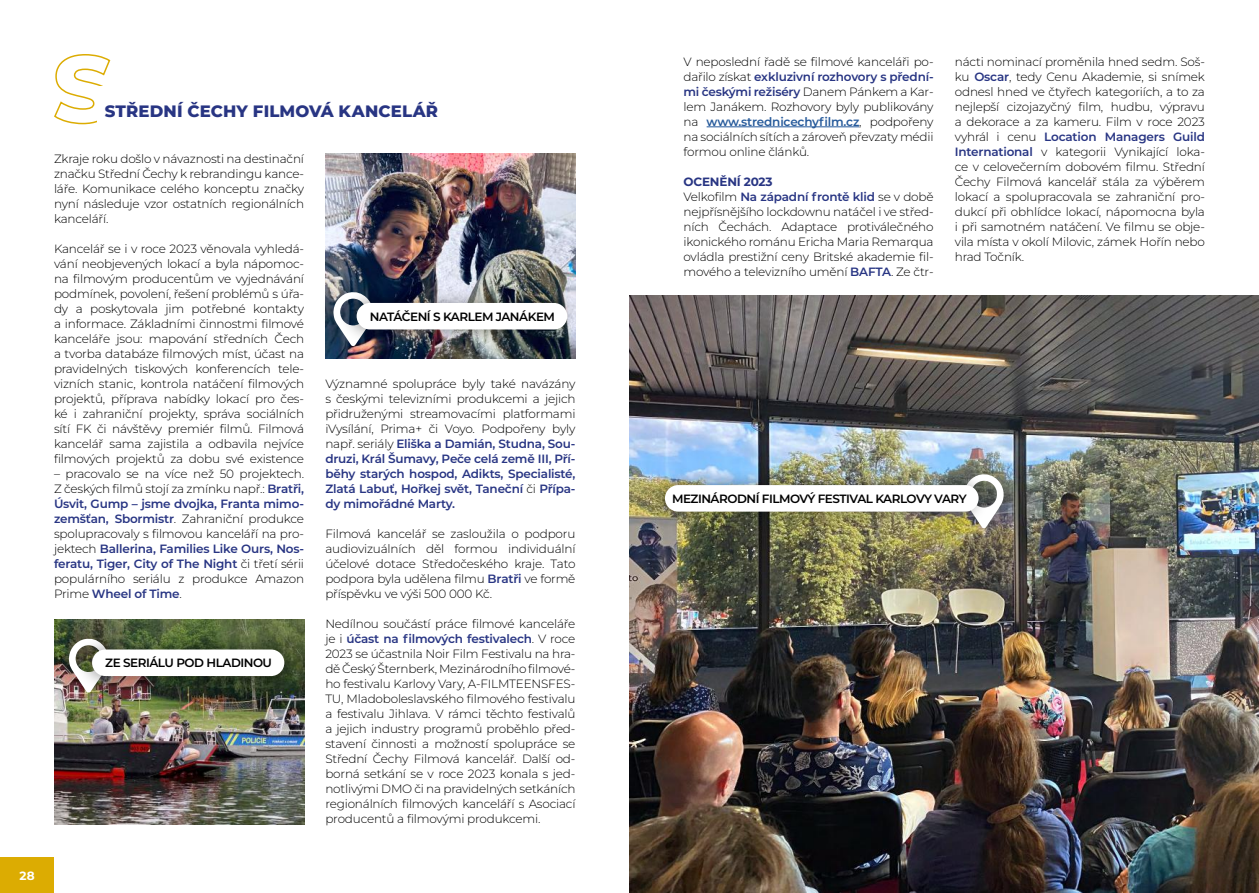
<style>
.page{position:relative;width:1259px;height:893px;background:#fff}
.page>*{position:absolute;margin:0;border:0;box-sizing:border-box;transform-origin:0 0}
.t1{font:800 16.5px "Montserrat";letter-spacing:.01em;color:#283583}
.t2{font:300 12px/15px "Montserrat";letter-spacing:-.015em;color:#000;text-align:justify}
.t3{font:600 12px "Montserrat";letter-spacing:-.04em;color:#000}
.t4{font:700 12px "Montserrat";color:#fff}
.s1{font-weight:600;color:#283583}
.s2{font-weight:600;color:#265a9b}
.s3{font-weight:700;color:#283583}
</style>
<div class="page">
<div style="left:0;top:857px;width:54px;height:36px;background:#dcac02"></div>
<svg style="left:54px;top:54px;width:57px;height:71px"></svg>
<div style="left:97px;top:87px;width:66px;height:47px;background:#fff"></div>
<img style="left:54px;top:620px;width:250px;height:205px">
<img style="left:325px;top:153px;width:250px;height:206px">
<img style="left:629px;top:296px;width:630px;height:597px">
<hr style="left:706px;top:127px;width:153px;height:1px;background:#265a9b">
<div style="left:950px;top:460px;width:68px;height:82px;background:#000;opacity:.2"></div>
<svg style="left:964px;top:473px;width:40px;height:56px"></svg>
<div style="left:647px;top:470px;width:343px;height:57px;background:#000;opacity:.4"></div>
<div style="left:665px;top:485px;width:313px;height:27px;background:#fff;border-radius:13px"></div>
<div style="left:319px;top:278px;width:68px;height:82px;background:#000;opacity:.2"></div>
<svg style="left:333px;top:291px;width:40px;height:55px"></svg>
<div style="left:339px;top:288px;width:239px;height:57px;background:#000;opacity:.4"></div>
<div style="left:357px;top:303px;width:210px;height:26px;background:#fff;border-radius:13px"></div>
<div style="left:54px;top:624px;width:69px;height:83px;background:#000;opacity:.2"></div>
<svg style="left:69px;top:638px;width:40px;height:55px"></svg>
<div style="left:74px;top:634px;width:222px;height:57px;background:#000;opacity:.4"></div>
<div style="left:92px;top:649px;width:192px;height:27px;background:#fff;border-radius:13px"></div>
<p class="t4" style="left:19px;top:867px;width:17px">28</p>
<h1 class="t1" style="left:105px;top:100px;width:335px">STŘEDNÍ ČECHY FILMOVÁ KANCELÁŘ</h1>
<p class="t2" style="left:54px;top:150px;width:252px">Zkraje roku došlo v návaznosti na destinační značku Střední Čechy k rebrandingu kance&shy;láře. Komunikace celého konceptu značky nyní následuje vzor ostatních regionálních kanceláří.</p>
<p class="t2" style="left:54px;top:240px;width:252px">Kancelář se i v roce 2023 věnovala vyhledá&shy;vání neobjevených lokací a byla nápomoc&shy;na filmovým producentům ve vyjednávání podmínek, povolení, řešení problémů s úřa&shy;dy a poskytovala jim potřebné kontakty a informace. Základními činnostmi filmové kanceláře jsou: mapování středních Čech a tvorba databáze filmových míst, účast na pravidelných tiskových konferencích tele&shy;vizních stanic, kontrola natáčení filmových projektů, příprava nabídky lokací pro čes&shy;ké i zahraniční projekty, správa sociálních sítí FK či návštěvy premiér filmů. Filmová kancelář sama zajistila a odbavila nejvíce filmových projektů za dobu své existence</p>
<p class="t2" style="left:54px;top:465px;width:252px">– pracovalo se na více než 50 projektech.<br>Z českých filmů stojí za zmínku např.: <span class="s1">Bratři, Úsvit, Gump – jsme dvojka, Franta mimo&shy;zemšťan, Sbormistr</span>. Zahraniční produkce spolupracovaly s filmovou kanceláří na pro&shy;jektech <span class="s1">Ballerina, Families Like Ours, Nos&shy;feratu, Tiger, City of The Night</span> či třetí sérii populárního seriálu z produkce Amazon Prime <span class="s1">Wheel of Time</span>.</p>
<p class="t3" style="left:370px;top:308px;width:187px">NATÁČENÍ S KARLEM JANÁKEM</p>
<p class="t2" style="left:325px;top:376px;width:252px">Významné spolupráce byly také navázány s českými televizními produkcemi a jejich přidruženými streamovacími platformami iVysílání, Prima+ či Voyo. Podpořeny byly např. seriály <span class="s1">Eliška a Damián, Studna, Sou&shy;druzi, Král Šumavy, Peče celá země III, Pří&shy;běhy starých hospod, Adikts, Specialisté, Zlatá Labuť, Hořkej svět, Taneční</span> či <span class="s1">Přípa&shy;dy mimořádné Marty.</span></p>
<p class="t2" style="left:325px;top:526px;width:252px">Filmová kancelář se zasloužila o podporu audiovizuálních děl formou individuální účelové dotace Středočeského kraje. Tato podpora byla udělena filmu <span class="s1">Bratři</span> ve formě příspěvku ve výši 500 000 Kč.</p>
<p class="t2" style="left:325px;top:616px;width:252px">Nedílnou součástí práce filmové kanceláře je i <span class="s1">účast na filmových festivalech</span>. V roce 2023 se účastnila Noir Film Festivalu na hra&shy;dě Český Šternberk, Mezinárodního filmové&shy;ho festivalu Karlovy Vary, A-FILMTEENSFES-TU, Mladoboleslavského filmového festivalu a festivalu Jihlava. V rámci těchto festivalů a jejich industry programů proběhlo před&shy;stavení činnosti a možností spolupráce se Střední Čechy Filmová kancelář. Další od&shy;borná setkání se v roce 2023 konala s jed&shy;notlivými DMO či na pravidelných setkáních regionálních filmových kanceláří s Asociací producentů a filmovými produkcemi.</p>
<p class="t3" style="left:105px;top:655px;width:168px">ZE SERIÁLU POD HLADINOU</p>
<p class="t2" style="left:683px;top:54px;width:252px">V neposlední řadě se filmové kanceláři po&shy;dařilo získat <span class="s1">exkluzivní rozhovory s přední&shy;mi českými režiséry</span> Danem Pánkem a Kar&shy;lem Janákem. Rozhovory byly publikovány na <span class="s2">www.strednicechyfilm.cz</span>, podpořeny na sociálních sítích a zároveň převzaty médii formou online článků.</p>
<p class="t2" style="left:683px;top:174px;width:252px;text-align:left"><span class="s3">OCENĚNÍ 2023<br></span>Velkofilm <span class="s1">Na západní frontě klid</span> se v době nejpřísnějšího lockdownu natáčel i ve střed&shy;ních Čechách. Adaptace protiválečného ikonického románu Ericha Maria Remarqua ovládla prestižní ceny Britské akademie fil&shy;mového a televizního umění <span class="s1">BAFTA</span>. Ze čtr-</p>
<p class="t2" style="left:955px;top:54px;width:252px">nácti nominací proměnila hned sedm. Soš&shy;ku <span class="s1">Oscar</span>, tedy Cenu Akademie, si snímek odnesl hned ve čtyřech kategoriích, a to za nejlepší cizojazyčný film, hudbu, výpravu a dekorace a za kameru. Film v roce 2023 vyhrál i cenu <span class="s1">Location Managers Guild International</span> v kategorii Vynikající loka&shy;ce v celovečerním dobovém filmu. Střední Čechy Filmová kancelář stála za výběrem lokací a spolupracovala se zahraniční pro&shy;dukcí při obhlídce lokací, nápomocna byla i při samotném natáčení. Ve filmu se obje&shy;vila místa v okolí Milovic, zámek Hořín nebo hrad Točník.</p>
<p class="t3" style="left:672px;top:490px;width:296px">MEZINÁRODNÍ FILMOVÝ FESTIVAL KARLOVY VARY</p>
</div>
